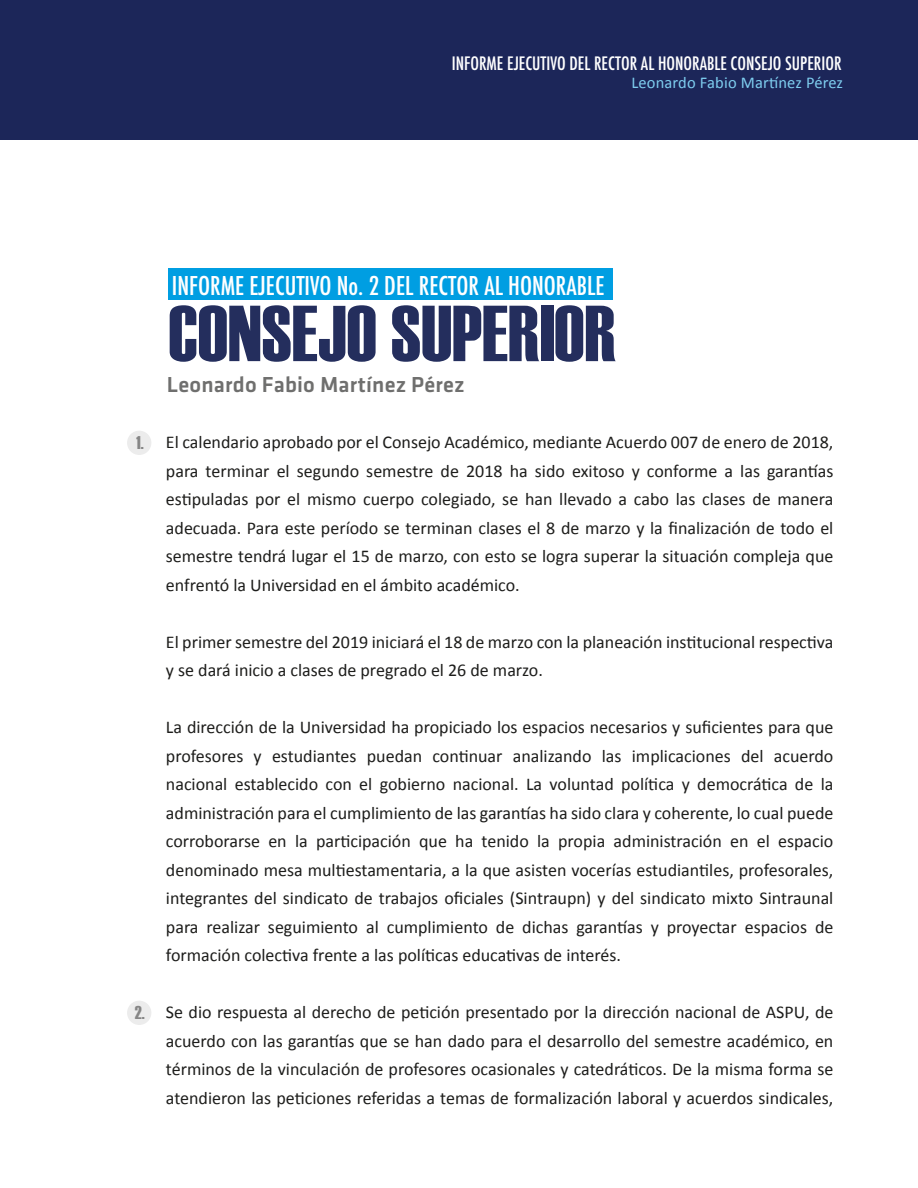
<style>
.page{position:relative;width:918px;height:1188px;background:#fff}
.page>*{position:absolute;margin:0;border:0;box-sizing:border-box;transform-origin:0 0}
.t1{font:79.2px "Haettenschweiler";color:#242e5d}
.t2{font:500 condensed 25.2px "Futura";color:#fff}
.t3{font:500 22.5px "Klavika";letter-spacing:.01em;color:#6f6f6e}
.t4{font:18.3px "Haettenschweiler";color:#868686}
.t5{font:18px/28.5px "Calibri";color:#1d1d1b;text-align:justify}
.t6{font:500 condensed 18px "Futura";color:#fff}
.t7{font:16.5px "Calibri";letter-spacing:.01em;color:#7ecdef}
</style>
<div class="page">
<div style="left:168px;top:268px;width:444px;height:31px;background:#009ee2"></div>
<div style="left:0;top:0;width:917px;height:139px;background:#1c2659"></div>
<div style="left:127px;top:431px;width:24px;height:24px;background:#ececec;border-radius:50%"></div>
<div style="left:127px;top:1001px;width:24px;height:24px;background:#ececec;border-radius:50%"></div>
<p class="t6" style="left:452px;top:51px;width:391px">INFORME EJECUTIVO DEL RECTOR AL HONORABLE CONSEJO SUPERIOR</p>
<p class="t7" style="left:631px;top:72px;width:213px">Leonardo Fabio Martínez Pérez</p>
<p class="t4" style="left:136px;top:432px;width:9px">1.</p>
<p class="t4" style="left:135px;top:1002px;width:11px">2.</p>
<h2 class="t2" style="left:172px;top:269px;width:434px">INFORME EJECUTIVO No. 2 DEL RECTOR AL HONORABLE</h2>
<h1 class="t1" style="left:168px;top:288px;width:449px">CONSEJO SUPERIOR</h1>
<p class="t3" style="left:167px;top:373px;width:299px">Leonardo Fabio Martínez Pérez</p>
<p class="t5" style="left:166px;top:428px;width:669px">El calendario aprobado por el Consejo Académico, mediante Acuerdo 007 de enero de 2018, para terminar el segundo semestre de 2018 ha sido exitoso y conforme a las garantías estipuladas por el mismo cuerpo colegiado, se han llevado a cabo las clases de manera adecuada. Para este período se terminan clases el 8 de marzo y la finalización de todo el semestre tendrá lugar el 15 de marzo, con esto se logra superar la situación compleja que enfrentó la Universidad en el ámbito académico.</p>
<p class="t5" style="left:166px;top:628px;width:669px">El primer semestre del 2019 iniciará el 18 de marzo con la planeación institucional respectiva y se dará inicio a clases de pregrado el 26 de marzo.</p>
<p class="t5" style="left:166px;top:713px;width:669px">La dirección de la Universidad ha propiciado los espacios necesarios y suficientes para que profesores y estudiantes puedan continuar analizando las implicaciones del acuerdo nacional establecido con el gobierno nacional. La voluntad política y democrática de la administración para el cumplimiento de las garantías ha sido clara y coherente, lo cual puede corroborarse en la participación que ha tenido la propia administración en el espacio denominado mesa multiestamentaria, a la que asisten vocerías estudiantiles, profesorales, integrantes del sindicato de trabajos oficiales (Sintraupn) y del sindicato mixto Sintraunal para realizar seguimiento al cumplimiento de dichas garantías y proyectar espacios de formación colectiva frente a las políticas educativas de interés.</p>
<p class="t5" style="left:166px;top:998px;width:669px">Se dio respuesta al derecho de petición presentado por la dirección nacional de ASPU, de acuerdo con las garantías que se han dado para el desarrollo del semestre académico, en términos de la vinculación de profesores ocasionales y catedráticos. De la misma forma se atendieron las peticiones referidas a temas de formalización laboral y acuerdos sindicales,</p>
</div>
